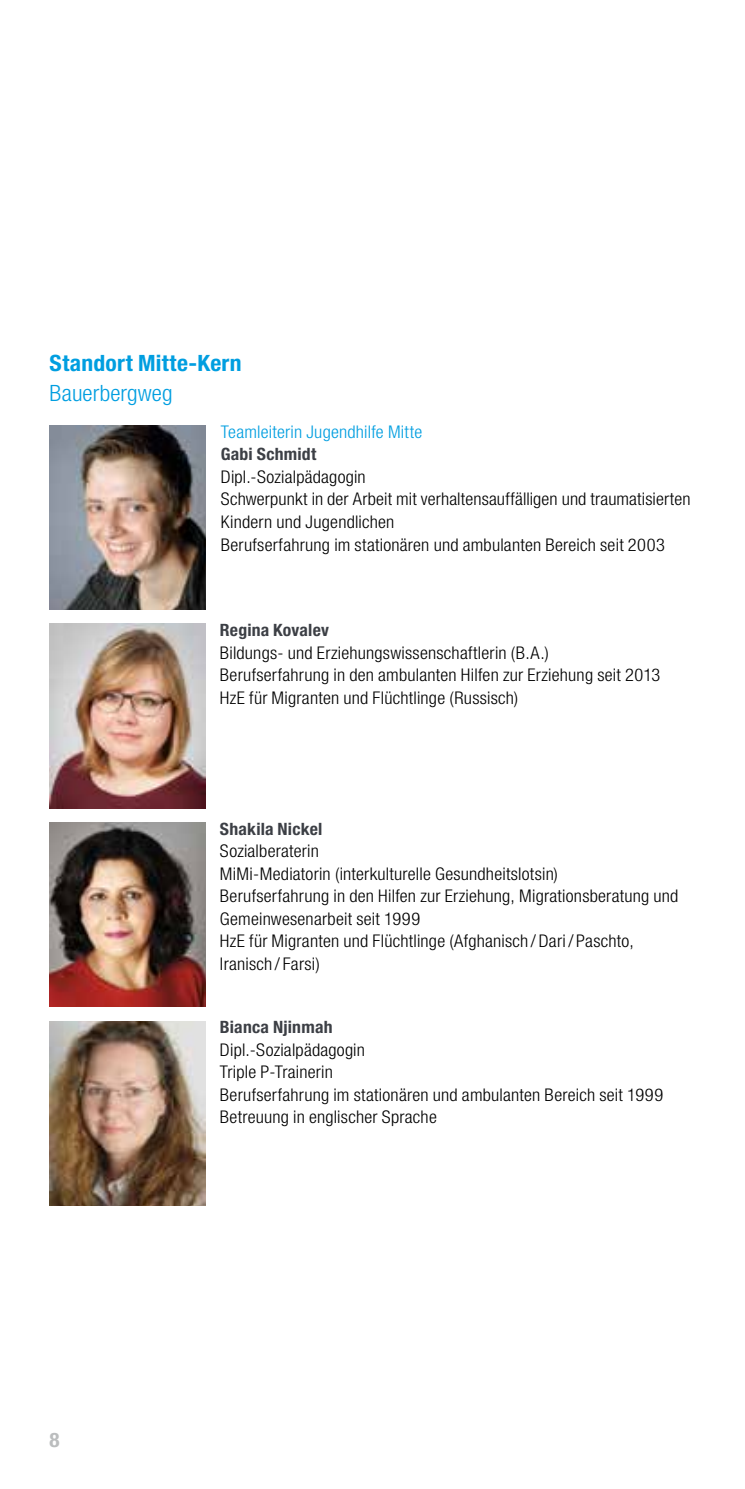
<style>
.page{position:relative;width:745px;height:1489px;background:#fff}
.page>*{position:absolute;margin:0;border:0;box-sizing:border-box;transform-origin:0 0}
.t1{font:700 condensed 22.5px "Helvetica Neue LT Pro";letter-spacing:.01em;color:#009ee0;scale:1.05 1}
.t2{font:300 condensed 22.5px "Helvetica Neue LT Std";letter-spacing:.005em;color:#009ee0;scale:1.05 1}
.t3{font:700 condensed 20px "Helvetica Neue LT Pro";color:#bbbdbe;scale:1.05 1}
.t4{font:300 condensed 17.5px/22.5px "Helvetica Neue LT Std";letter-spacing:.01em;color:#000;scale:1.05 1}
.t5{font:300 condensed 17.5px "Helvetica Neue LT Std";letter-spacing:.01em;color:#009ee0;scale:1.05 1}
.t6{font:700 condensed 17px "Helvetica Neue LT Pro";letter-spacing:.01em;color:#3c3f45;scale:1.04 1}
</style>
<div class="page">
<img style="left:50px;top:425px;width:156px;height:184px">
<img style="left:50px;top:624px;width:156px;height:184px">
<img style="left:50px;top:822px;width:156px;height:184px">
<img style="left:50px;top:1021px;width:155px;height:184px">
<p class="t1" style="left:50px;top:349px;width:184px">Standort Mitte-Kern</p>
<p class="t2" style="left:50px;top:379px;width:118px">Bauerbergweg</p>
<p class="t5" style="left:221px;top:421px;width:193px">Teamleiterin Jugendhilfe Mitte</p>
<p class="t6" style="left:221px;top:444px;width:93px">Gabi Schmidt</p>
<p class="t4" style="left:221px;top:465px;width:448px">Dipl.-Sozialpädagogin<br>Schwerpunkt in der Arbeit mit verhaltensauffälligen und traumatisierten Kindern und Jugendlichen<br>Berufserfahrung im stationären und ambulanten Bereich seit 2003</p>
<p class="t6" style="left:220px;top:620px;width:106px">Regina Kovalev</p>
<p class="t4" style="left:220px;top:641px;width:421px">Bildungs- und Erziehungswissenschaftlerin (B.A.)<br>Berufserfahrung in den ambulanten Hilfen zur Erziehung seit 2013<br>HzE für Migranten und Flüchtlinge (Russisch)</p>
<p class="t6" style="left:220px;top:818px;width:100px">Shakila Nickel</p>
<p class="t4" style="left:220px;top:839px;width:438px">Sozialberaterin<br>MiMi-Mediatorin (interkulturelle Gesundheitslotsin)<br>Berufserfahrung in den Hilfen zur Erziehung, Migrationsberatung und Gemeinwesenarbeit seit 1999<br>HzE für Migranten und Flüchtlinge (Afghanisch / Dari / Paschto, Iranisch / Farsi)</p>
<p class="t3" style="left:50px;top:1427px;width:11px">8</p>
<p class="t6" style="left:220px;top:1016px;width:110px">Bianca Njinmah</p>
<p class="t4" style="left:220px;top:1038px;width:423px">Dipl.-Sozialpädagogin<br>Triple P-Trainerin<br>Berufserfahrung im stationären und ambulanten Bereich seit 1999<br>Betreuung in englischer Sprache</p>
</div>
